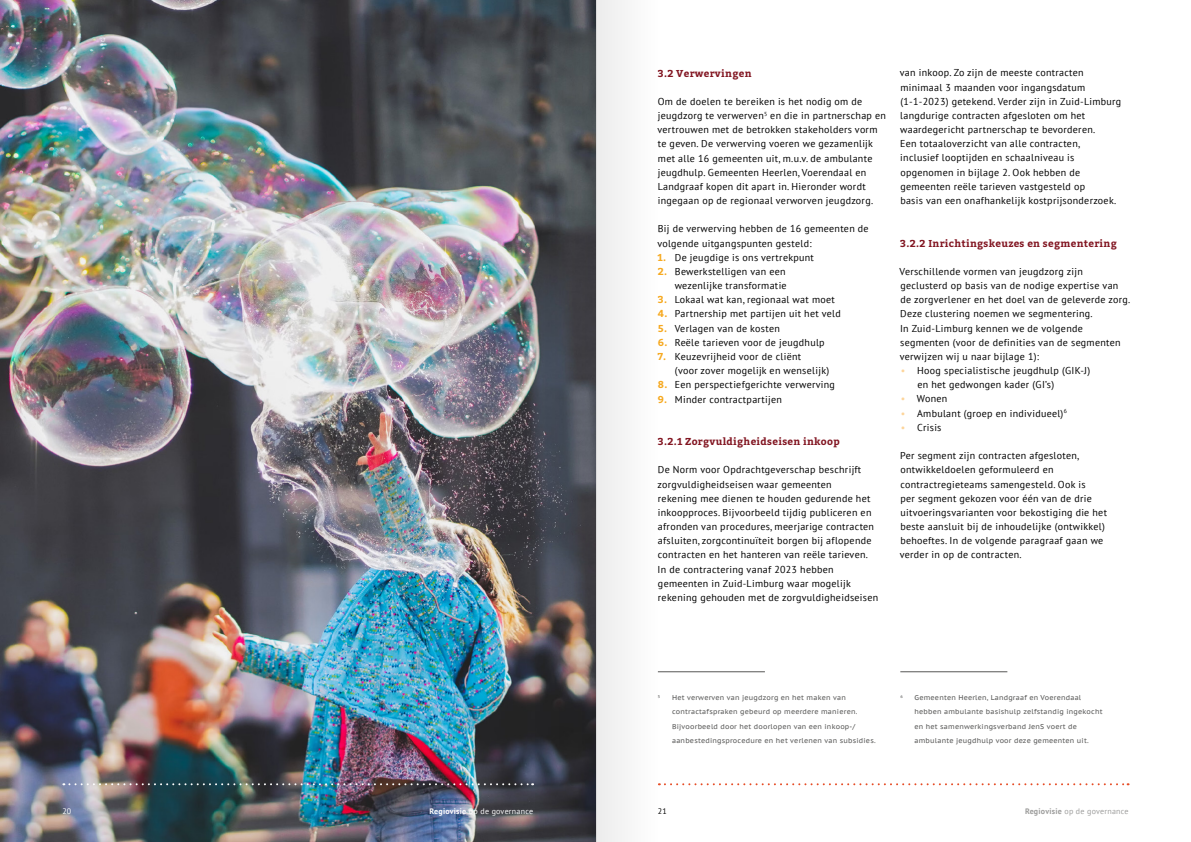
<style>
.page{position:relative;width:1191px;height:842px;background:#fff}
.page>*{position:absolute;margin:0;border:0;box-sizing:border-box;transform-origin:0 0}
.t1{font:10px/14.2px "PT Sans";letter-spacing:.03em;color:#000}
.t2{font:700 10px "Bitter";letter-spacing:.03em;color:#821622}
.t3{font:8px "PT Sans";letter-spacing:.03em;color:#fff}
.t4{font:8px "PT Sans";letter-spacing:.03em;color:#9d9d9c}
.t5{font:8px "PT Sans";color:#000}
.t6{font:7px/14.2px "PT Sans Caption";letter-spacing:.03em;color:#575756}
.t7{font:4.1px "PT Sans Caption";color:#575756}
.s1{font-family:"Bitter";font-weight:700;color:#f6a920}
.s2{color:#fdd59b}
.s3{font-weight:700}
</style>
<div class="page">
<img style="left:0;top:0;width:533px;height:842px">
<hr style="left:900px;top:672px;width:107px;height:1px;background:#575756">
<hr style="left:658px;top:672px;width:107px;height:1px;background:#575756">
<svg style="left:659px;top:783px;width:469px;height:2px"></svg>
<svg style="left:63px;top:783px;width:470px;height:2px"></svg>
<svg style="left:533px;top:0;width:63px;height:842px;background:#47484e"></svg>
<div style="left:596px;top:0;width:63px;height:842px;background:#f5f5f5"></div>
<p class="t2" style="left:658px;top:66px;width:95px">3.2 Verwervingen</p>
<p class="t1" style="left:657px;top:94px;width:230px">Om de doelen te bereiken is het nodig om de jeugdzorg te verwerven<sup>5</sup> en die in partnerschap en vertrouwen met de betrokken stakeholders vorm te geven. De verwerving voeren we gezamenlijk met alle 16 gemeenten uit, m.u.v. de ambulante jeugdhulp. Gemeenten Heerlen, Voerendaal en Landgraaf kopen dit apart in. Hieronder wordt ingegaan op de regionaal verworven jeugdzorg.</p>
<p class="t1" style="left:657px;top:222px;width:213px">Bij de verwerving hebben de 16 gemeenten de volgende uitgangspunten gesteld:</p>
<p class="t1" style="left:657px;top:250px;width:158px"><span class="s1">1.</span> De jeugdige is ons vertrekpunt</p>
<p class="t1" style="left:658px;top:264px;width:130px;text-align:right"><span class="s1">2.</span> Bewerkstelligen van een wezenlijke transformatie</p>
<p class="t1" style="left:658px;top:292px;width:179px"><span class="s1">3.</span> Lokaal wat kan, regionaal wat moet</p>
<p class="t1" style="left:658px;top:307px;width:184px"><span class="s1">4.</span> Partnership met partijen uit het veld</p>
<p class="t1" style="left:658px;top:321px;width:123px"><span class="s1">5.</span> Verlagen van de kosten</p>
<p class="t1" style="left:658px;top:335px;width:168px"><span class="s1">6.</span> Reële tarieven voor de jeugdhulp</p>
<p class="t1" style="left:675px;top:349px;width:156px;text-indent:-17px"><span class="s1">7.</span> Keuzevrijheid voor de cliënt<br>(voor zover mogelijk en wenselijk)</p>
<p class="t1" style="left:658px;top:377px;width:179px"><span class="s1">8.</span> Een perspectiefgerichte verwerving</p>
<p class="t1" style="left:658px;top:392px;width:126px"><span class="s1">9.</span> Minder contractpartijen</p>
<p class="t2" style="left:658px;top:435px;width:183px">3.2.1 Zorgvuldigheidseisen inkoop</p>
<p class="t1" style="left:657px;top:462px;width:222px">De Norm voor Opdrachtgeverschap beschrijft zorgvuldigheidseisen waar gemeenten<br>rekening mee dienen te houden gedurende het inkoopproces. Bijvoorbeeld tijdig publiceren en afronden van procedures, meerjarige contracten afsluiten, zorgcontinuïteit borgen bij aflopende contracten en het hanteren van reële tarieven.<br>In de contractering vanaf 2023 hebben gemeenten in Zuid-Limburg waar mogelijk rekening gehouden met de zorgvuldigheidseisen</p>
<p class="t1" style="left:900px;top:66px;width:223px">van inkoop. Zo zijn de meeste contracten minimaal 3 maanden voor ingangsdatum (1-1-2023) getekend. Verder zijn in Zuid-Limburg langdurige contracten afgesloten om het waardegericht partnerschap te bevorderen.<br>Een totaaloverzicht van alle contracten,<br>inclusief looptijden en schaalniveau is opgenomen in bijlage 2. Ook hebben de gemeenten reële tarieven vastgesteld op<br>basis van een onafhankelijk kostprijsonderzoek.</p>
<p class="t2" style="left:900px;top:236px;width:218px">3.2.2 Inrichtingskeuzes en segmentering</p>
<p class="t1" style="left:899px;top:264px;width:232px">Verschillende vormen van jeugdzorg zijn geclusterd op basis van de nodige expertise van de zorgverlener en het doel van de geleverde zorg.<br>Deze clustering noemen we segmentering.<br>In Zuid-Limburg kennen we de volgende segmenten (voor de definities van de segmenten verwijzen wij u naar bijlage 1):</p>
<p class="t1" style="left:917px;top:363px;width:174px;text-indent:-17px"><span class="s2">•</span> Hoog specialistische jeugdhulp (GIK-J) en het gedwongen kader (GI’s)</p>
<p class="t1" style="left:900px;top:392px;width:48px"><span class="s2">•</span> Wonen</p>
<p class="t1" style="left:900px;top:406px;width:168px"><span class="s2">•</span> Ambulant (groep en individueel)<sup>6</sup></p>
<p class="t1" style="left:900px;top:420px;width:42px"><span class="s2">•</span> Crisis</p>
<p class="t1" style="left:900px;top:448px;width:209px">Per segment zijn contracten afgesloten, ontwikkeldoelen geformuleerd en contractregieteams samengesteld. Ook is<br>per segment gekozen voor één van de drie uitvoeringsvarianten voor bekostiging die het beste aansluit bij de inhoudelijke (ontwikkel) behoeftes. In de volgende paragraaf gaan we verder in op de contracten.</p>
<p class="t7" style="left:658px;top:694px;width:4px">5</p>
<p class="t6" style="left:672px;top:690px;width:205px">Het verwerven van jeugdzorg en het maken van contractafspraken gebeurd op meerdere manieren.<br>Bijvoorbeeld door het doorlopen van een inkoop-/ aanbestedingsprocedure en het verlenen van subsidies.</p>
<p class="t7" style="left:900px;top:694px;width:4px">6</p>
<p class="t6" style="left:914px;top:690px;width:190px">Gemeenten Heerlen, Landgraaf en Voerendaal hebben ambulante basishulp zelfstandig ingekocht en het samenwerkingsverband JenS voert de ambulante jeugdhulp voor deze gemeenten uit.</p>
<p class="t3" style="left:62px;top:806px;width:10px">20</p>
<p class="t3" style="left:429px;top:806px;width:105px"><span class="s3">Regiovisie</span> op de governance</p>
<p class="t5" style="left:658px;top:806px;width:10px">21</p>
<p class="t4" style="left:1025px;top:806px;width:105px"><span class="s3">Regiovisie</span> op de governance</p>
</div>
